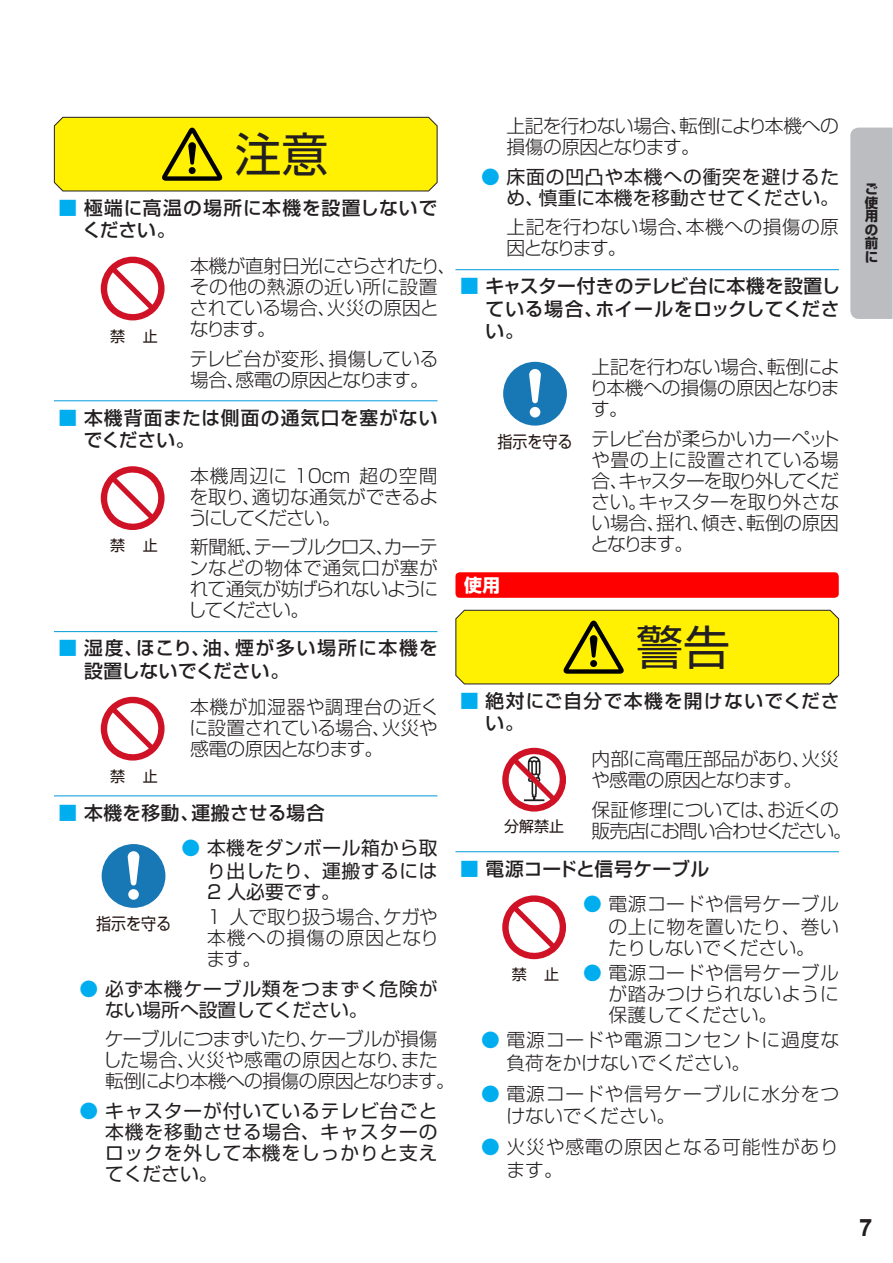
<style>
.page{position:relative;width:893px;height:1263px;background:#fff}
.page>*{position:absolute;margin:0;border:0;box-sizing:border-box;transform-origin:0 0}
.t1{font:46.8px "Shin Go Pro";color:#231f20}
.t2{font:700 24px "Arial";color:#231f20}
.警告语正文{font:300 18.75px/21px "Shin Go Pro";letter-spacing:-.01em;color:#231f20;text-align:justify}
.t3{font:18.75px/21px "Shin Go Pro";letter-spacing:.045em;color:#231f20;text-align:justify}
.t4{font:500 18.75px/22.5px "Shin Go Pro";letter-spacing:.035em;color:#231f20}
.警告语正文-2{font:300 18.75px/22.5px "Shin Go Pro";letter-spacing:.045em;color:#231f20}
.警告语正文-3{font:300 18.75px/21px "Shin Go Pro";letter-spacing:-.03em;color:#231f20}
.警告语正文-4{font:300 18.75px/21px "Shin Go Pro";letter-spacing:-.035em;color:#231f20}
.警告语正文-5{font:300 18.75px/21px "Shin Go Pro";letter-spacing:-.05em;color:#231f20}
.警告语正文-6{font:300 18.75px/21px "Shin Go Pro";letter-spacing:.02em;color:#231f20}
.t5{font:500 18.75px/22.5px "Shin Go Pro";letter-spacing:.07em;color:#231f20}
.t6{font:500 18.75px "Shin Go Pro";letter-spacing:.015em;color:#231f20}
.t7{font:500 18.75px "Shin Go Pro";letter-spacing:.005em;color:#231f20}
.二级标题{font:700 18px "Shin Go Pro";color:#fff}
.t8{font:16.65px "Shin Go Pro";color:#241714;scale:.9 1}
.t9{font:15px "Shin Go Pro";color:#241714}
.t10{font:700 13.5px/13.5px "Shin Go Pro";color:#231f20;text-align:justify}
.s1{font-weight:400;color:#00aeef}
.s2{color:#00aeef}
</style>
<div class="page">
<div style="left:850px;top:128px;width:42px;height:191px;background:#bcbdc0"></div>
<hr style="left:54px;top:400px;width:383px;height:1px;background:#1da6dd">
<hr style="left:54px;top:631px;width:383px;height:1px;background:#1da6dd">
<hr style="left:54px;top:795px;width:383px;height:1px;background:#1da6dd">
<svg style="left:54px;top:116px;width:384px;height:76px;background:#f0e308"></svg>
<svg style="left:101px;top:257px;width:64px;height:63px"></svg>
<svg style="left:101px;top:466px;width:64px;height:64px"></svg>
<svg style="left:101px;top:697px;width:64px;height:63px"></svg>
<svg style="left:102px;top:844px;width:63px;height:64px"></svg>
<hr style="left:455px;top:269px;width:384px;height:1px;background:#1da6dd">
<hr style="left:455px;top:851px;width:384px;height:1px;background:#1da6dd">
<svg style="left:503px;top:362px;width:64px;height:64px"></svg>
<div style="left:455px;top:572px;width:384px;height:26px;background:#f00;border-radius:4px"></div>
<svg style="left:455px;top:609px;width:384px;height:76px;background:#f0e308"></svg>
<svg style="left:502px;top:748px;width:64px;height:63px"></svg>
<svg style="left:502px;top:895px;width:64px;height:64px"></svg>
<p class="t1" style="left:235px;top:116px;width:95px">注意</p>
<p class="t4" style="left:82px;top:194px;width:357px;text-indent:-24px"><span class="s1">■</span> 極端に高温の場所に本機を設置しないでください。</p>
<p class="警告语正文" style="left:190px;top:253px;width:268px;text-align:left">本機が直射日光にさらされたり、その他の熱源の近い所に設置されている場合、火災の原因となります。</p>
<p class="警告语正文" style="left:190px;top:346px;width:250px">テレビ台が変形、損傷している場合、感電の原因となります。</p>
<p class="t4" style="left:84px;top:404px;width:355px;text-indent:-25px"><span class="s1">■</span> 本機背面または側面の通気口を塞がないでください。</p>
<p class="t9" style="left:110px;top:324px;width:49px">禁 止</p>
<p class="警告语正文" style="left:188px;top:463px;width:251px">本機周辺に 10cm 超の空間を取り、適切な通気ができるようにしてください。</p>
<p class="警告语正文" style="left:188px;top:534px;width:252px">新聞紙、テーブルクロス、カーテンなどの物体で通気口が塞がれて通気が妨げられないようにしてください。</p>
<p class="t4" style="left:84px;top:635px;width:355px;text-indent:-26px"><span class="s1">■</span> 湿度、ほこり、油、煙が多い場所に本機を設置しないでください。</p>
<p class="t9" style="left:110px;top:533px;width:49px">禁 止</p>
<p class="t9" style="left:110px;top:764px;width:49px">禁 止</p>
<p class="警告语正文" style="left:189px;top:694px;width:252px">本機が加湿器や調理台の近くに設置されている場合、火災や感電の原因となります。</p>
<p class="t6" style="left:58px;top:797px;width:268px"><span class="s1">■</span> 本機を移動、運搬させる場合</p>
<p class="t3" style="left:207px;top:835px;width:232px;line-height:21.8px;text-indent:-26px"><span class="s2">●</span> 本機をダンボール箱から取り出したり、運搬するには2 人必要です。</p>
<p class="警告语正文" style="left:206px;top:904px;width:234px">1 人で取り扱う場合、ケガや本機への損傷の原因となります。</p>
<p class="t3" style="left:105px;top:976px;width:334px;text-indent:-26px"><span class="s2">●</span> 必ず本機ケーブル類をつまずく危険がない場所へ設置してください。</p>
<p class="警告语正文-3" style="left:103px;top:1026px;width:353px">ケーブルにつまずいたり、ケーブルが損傷した場合、火災や感電の原因となり、また転倒により本機への損傷の原因となります。</p>
<p class="t3" style="left:105px;top:1098px;width:334px;text-indent:-26px"><span class="s2">●</span> キャスターが付いているテレビ台ごと本機を移動させる場合、キャスターのロックを外して本機をしっかりと支えてください。</p>
<p class="t8" style="left:96px;top:910px;width:85px">指示を守る</p>
<p class="警告语正文-4" style="left:506px;top:114px;width:334px">上記を行わない場合、転倒により本機への損傷の原因となります。</p>
<p class="t3" style="left:481px;top:164px;width:360px;text-align:right"><span class="s2">●</span> 床面の凹凸や本機への衝突を避けるため、慎重に本機を移動させてください。</p>
<p class="警告语正文-6" style="left:506px;top:215px;width:334px">上記を行わない場合、本機への損傷の原因となります。</p>
<p class="t4" style="left:485px;top:273px;width:356px;text-align:justify;text-indent:-25px"><span class="s1">■</span> キャスター付きのテレビ台に本機を設置している場合、ホイールをロックしてください。</p>
<p class="t8" style="left:497px;top:428px;width:85px">指示を守る</p>
<p class="二级标题" style="left:464px;top:571px;width:37px">使用</p>
<p class="警告语正文" style="left:590px;top:354px;width:251px">上記を行わない場合、転倒により本機への損傷の原因となります。</p>
<p class="警告语正文" style="left:590px;top:426px;width:251px">テレビ台が柔らかいカーペットや畳の上に設置されている場合、キャスターを取り外してください。キャスターを取り外さない場合、揺れ、傾き、転倒の原因となります。</p>
<p class="t1" style="left:636px;top:609px;width:95px">警告</p>
<p class="t5" style="left:485px;top:687px;width:356px;text-indent:-26px"><span class="s1">■</span> 絶対にご自分で本機を開けないでください。</p>
<p class="警告语正文" style="left:591px;top:746px;width:249px">内部に高電圧部品があり、火災や感電の原因となります。</p>
<p class="警告语正文-5" style="left:592px;top:797px;width:262px">保証修理については、お近くの販売店にお問い合わせください。</p>
<p class="t7" style="left:460px;top:853px;width:251px"><span class="s1">■</span> 電源コードと信号ケーブル</p>
<p class="t9" style="left:504px;top:814px;width:62px">分解禁止</p>
<p class="警告语正文" style="left:609px;top:891px;width:232px;line-height:21.8px;text-indent:-26px"><span class="s1">●</span> 電源コードや信号ケーブルの上に物を置いたり、巻いたりしないでください。</p>
<p class="警告语正文" style="left:609px;top:960px;width:232px;text-indent:-26px"><span class="s1">●</span> 電源コードや信号ケーブルが踏みつけられないように保護してください。</p>
<p class="警告语正文-2" style="left:506px;top:1027px;width:334px;text-indent:-26px"><span class="s1">●</span> 電源コードや電源コンセントに過度な負荷をかけないでください。</p>
<p class="警告语正文-2" style="left:506px;top:1080px;width:334px;text-indent:-26px"><span class="s1">●</span> 電源コードや信号ケーブルに水分をつけないでください。</p>
<p class="警告语正文-2" style="left:506px;top:1134px;width:334px;text-indent:-26px"><span class="s1">●</span> 火災や感電の原因となる可能性があります。</p>
<p class="t9" style="left:512px;top:962px;width:49px">禁 止</p>
<p class="t10" style="left:865px;top:181px;width:15px">ご使用の前に</p>
<p class="t2" style="left:859px;top:1211px;width:15px">7</p>
</div>
